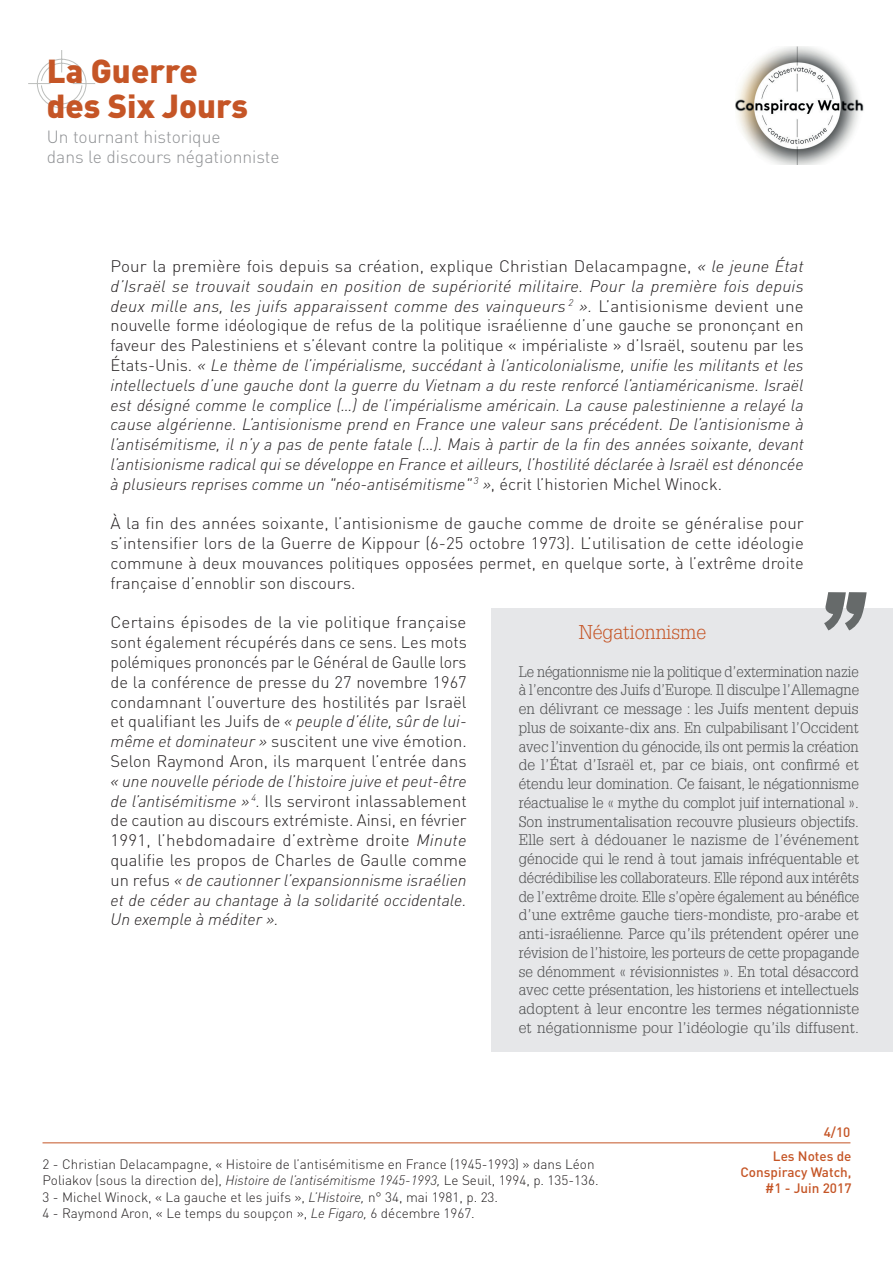
<style>
.page{position:relative;width:893px;height:1263px;background:#fff}
.page>*{position:absolute;margin:0;border:0;box-sizing:border-box;transform-origin:0 0}
.t1{font:900 32.85px/34.8px "DIN Pro";color:#c55526}
.t2{font:300 19.5px "Glypha";color:#c55526}
.t3{font:300 17.4px/20.4px "DIN Pro";color:#8f9194}
.t4{font:italic 300 16.5px/19.8px "DIN Pro";color:#231f20;text-align:justify}
.t5{font:300 16.5px/19.8px "DIN Pro";color:#231f20;text-align:justify}
.t6{font:300 15px/18.8px "Glypha";letter-spacing:.01em;color:#4b4c4d;text-align:justify}
.t7{font:300 13.5px/16.2px "DIN Pro";color:#231f20}
.t8{font:500 13.5px/16.2px "DIN Pro";color:#c55526;text-align:right}
.s1{font-style:normal}
.s2{font-style:italic}
</style>
<div class="page">
<hr style="left:43px;top:1142px;width:807px;height:1px;background:#c55526">
<svg style="left:28px;top:50px;width:68px;height:67px"></svg>
<img style="left:735px;top:47px;width:129px;height:118px">
<div style="left:492px;top:608px;width:401px;height:443px;background:#e6e7e9"></div>
<svg style="left:824px;top:592px;width:43px;height:38px"></svg>
<h1 class="t1" style="left:47px;top:52px;width:203px">La Guerre des Six Jours</h1>
<p class="t3" style="left:47px;top:126px;width:234px">Un tournant historique<br>dans le discours négationniste</p>
<p class="t4" style="left:111px;top:256px;width:695px"><span class="s1">Pour la première fois depuis sa création, explique Christian Delacampagne,</span> « le jeune État d’Israël se trouvait soudain en position de supériorité militaire. Pour la première fois depuis deux mille ans, les juifs apparaissent comme des vainqueurs <sup>2</sup> ». <span class="s1">L’antisionisme devient une nouvelle forme idéologique de refus de la politique israélienne d’une gauche se prononçant en faveur des Palestiniens et s’élevant contre la politique « impérialiste » d’Israël, soutenu par les États-Unis.</span> « Le thème de l’impérialisme, succédant à l’anticolonialisme, unifie les militants et les intellectuels d’une gauche dont la guerre du Vietnam a du reste renforcé l’antiaméricanisme. Israël est désigné comme le complice (…) de l’impérialisme américain. La cause palestinienne a relayé la cause algérienne. L’antisionisme prend en France une valeur sans précédent. De l’antisionisme à l’antisémitisme, il n’y a pas de pente fatale (…). Mais à partir de la fin des années soixante, devant l’antisionisme radical qui se développe en France et ailleurs, l’hostilité déclarée à Israël est dénoncée à plusieurs reprises comme un "néo-antisémitisme" <sup>3</sup> »<span class="s1">, écrit l’historien Michel Winock.</span></p>
<p class="t5" style="left:111px;top:513px;width:695px">À la fin des années soixante, l’antisionisme de gauche comme de droite se généralise pour s’intensifier lors de la Guerre de Kippour (6-25 octobre 1973). L’utilisation de cette idéologie commune à deux mouvances politiques opposées permet, en quelque sorte, à l’extrême droite française d’ennoblir son discours.</p>
<p class="t5" style="left:111px;top:612px;width:358px">Certains épisodes de la vie politique française sont également récupérés dans ce sens. Les mots polémiques prononcés par le Général de Gaulle lors de la conférence de presse du 27 novembre 1967 condamnant l’ouverture des hostilités par Israël et qualifiant les Juifs de <span class="s2">« peuple d’élite, sûr de lui&shy;même et dominateur »</span> suscitent une vive émotion.<br>Selon Raymond Aron, ils marquent l’entrée dans</p>
<p class="t4" style="left:111px;top:771px;width:358px">« une nouvelle période de l’histoire juive et peut-être de l’antisémitisme » <sup>4</sup>. <span class="s1">Ils serviront inlassablement de caution au discours extrémiste. Ainsi, en février 1991, l’hebdomadaire d’extrème droite</span> Minute <span class="s1">qualifie les propos de Charles de Gaulle comme un refus</span> « de cautionner l’expansionnisme israélien et de céder au chantage à la solidarité occidentale.<br>Un exemple à méditer ».</p>
<p class="t2" style="left:579px;top:621px;width:129px">Négationnisme</p>
<p class="t6" style="left:519px;top:662px;width:342px">Le négationnisme nie la politique d’extermination nazie à l’encontre des Juifs d’Europe. Il disculpe l’Allemagne en délivrant ce message : les Juifs mentent depuis plus de soixante-dix ans. En culpabilisant l’Occident avec l’invention du génocide, ils ont permis la création de l’État d’Israël et, par ce biais, ont confirmé et étendu leur domination. Ce faisant, le négationnisme réactualise le « mythe du complot juif international ».<br>Son instrumentalisation recouvre plusieurs objectifs.<br>Elle sert à dédouaner le nazisme de l’événement génocide qui le rend à tout jamais infréquentable et décrédibilise les collaborateurs. Elle répond aux intérêts de l’extrême droite. Elle s’opère également au bénéfice d’une extrême gauche tiers-mondiste, pro-arabe et anti-israélienne. Parce qu’ils prétendent opérer une révision de l’histoire, les porteurs de cette propagande se dénomment « révisionnistes ». En total désaccord avec cette présentation, les historiens et intellectuels adoptent à leur encontre les termes négationniste et négationnisme pour l’idéologie qu’ils diffusent.</p>
<p class="t7" style="left:43px;top:1156px;width:558px">2 - Christian Delacampagne, « Histoire de l’antisémitisme en France (1945-1993) » dans Léon Poliakov (sous la direction de), <span class="s2">Histoire de l’antisémitisme 1945-1993,</span> Le Seuil, 1994, p. 135-136.<br>3 - Michel Winock, « La gauche et les juifs », <span class="s2">L’Histoire,</span> n° 34, mai 1981, p. 23.<br>4 - Raymond Aron, « Le temps du soupçon », <span class="s2">Le Figaro,</span> 6 décembre 1967.</p>
<p class="t8" style="left:824px;top:1124px;width:28px">4/10</p>
<p class="t8" style="left:740px;top:1147px;width:113px">Les Notes de<br>Conspiracy Watch, #1 - Juin 2017</p>
</div>
